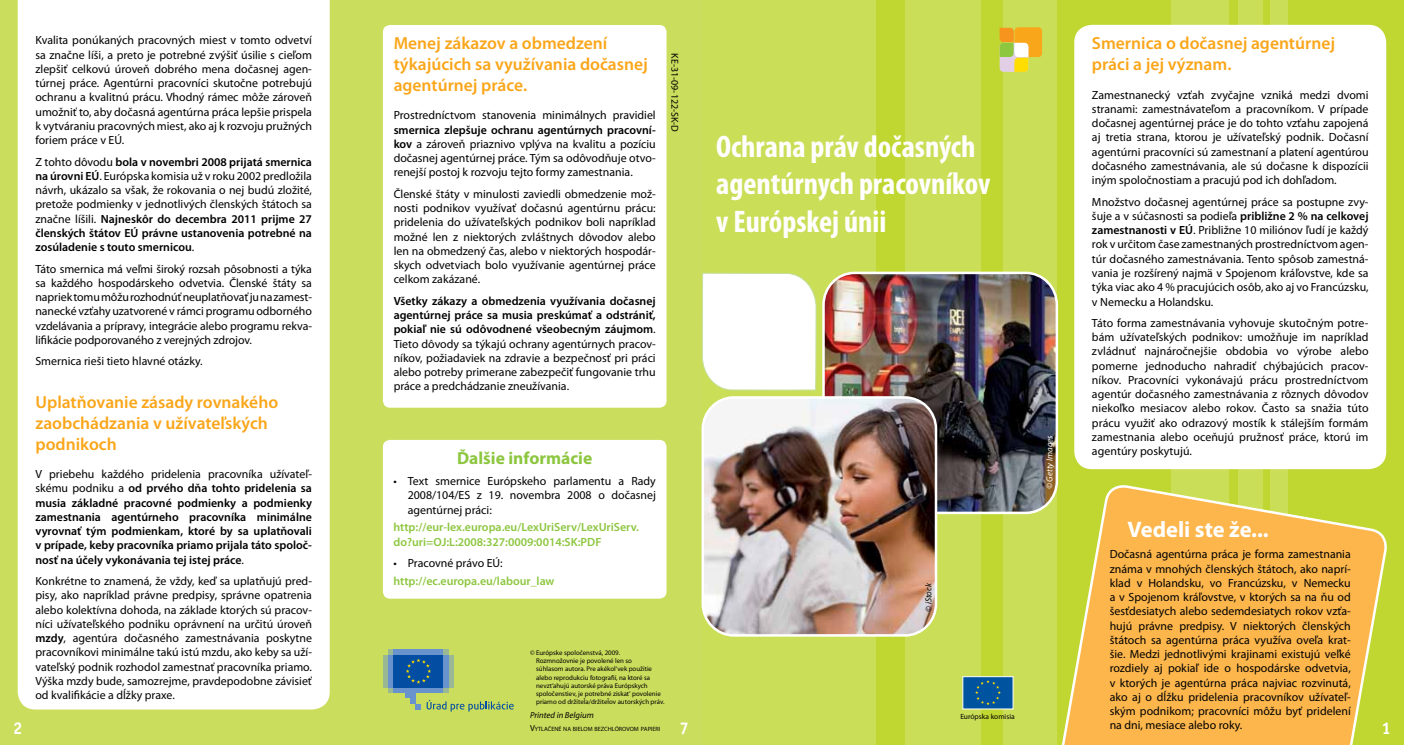
<style>
.page{position:relative;width:1404px;height:745px;background:#fff}
.page>*{position:absolute;margin:0;border:0;box-sizing:border-box;transform-origin:0 0}
.t1{font:700 condensed 31.25px/37.5px "Myriad Pro";color:#fff}
.t2{font:700 22.5px "Myriad Pro";color:#fff}
.t3{font:600 17.5px/21px "Myriad Pro";color:#faa61a}
.t4{font:700 17.5px "Myriad Pro";color:#8dc63f}
.t5{font:700 17.5px "Officina Sans";color:#fff}
.t6{font:11.88px/14.2px "Myriad Pro";color:#000;text-align:justify}
.t7{font:600 11.88px/14.2px "Myriad Pro";color:#000;text-align:justify}
.t8{font:600 11.88px/14.2px "Myriad Pro";color:#8dc63f}
.t9{font:10px "Myriad Pro";color:#000}
.t10{font:italic 8.75px "Myriad Pro";color:#000}
.t11{font:italic 8.75px "Myriad Pro";color:#fff}
.t12{font:7.5px "Myriad Pro";color:#000}
.t13{font:6.88px/8.2px "Myriad Pro";color:#000}
.t14{font:6.12px "Myriad Pro";color:#000}
.s1{font-weight:600}
.s2{font-weight:400}
.s3{font-size:8.75px}
</style>
<div class="page">
<div style="left:0;top:0;width:702px;height:744px;background:#cbdd5d"></div>
<div style="left:702px;top:0;width:701px;height:744px;background:#bfd730"></div>
<div style="left:1003px;top:0;width:53px;height:744px;background:#cbde58"></div>
<div style="left:702px;top:0;width:173px;height:744px;background:#cbde58"></div>
<div style="left:904px;top:0;width:76px;height:744px;background:#cbde58"></div>
<div style="left:1270px;top:0;width:17px;height:744px;background:#cbde58"></div>
<div style="left:1171px;top:0;width:57px;height:744px;background:#cbde58"></div>
<div style="left:1238px;top:0;width:24px;height:744px;background:#cbde58"></div>
<div style="left:18px;top:0;width:312px;height:709px;background:#fff"></div>
<div style="left:1074px;top:25px;width:311px;height:444px;background:#fff;border-radius:18px"></div>
<svg style="left:1056px;top:483px;width:331px;height:261px"></svg>
<div style="left:1014px;top:27px;width:27px;height:30px;background:#faa61a;border-radius:4px"></div>
<svg style="left:999px;top:28px;width:29px;height:44px"></svg>
<img style="left:825px;top:274px;width:231px;height:238px">
<div style="left:822px;top:271px;width:235px;height:243px;border:2px solid #fff;border-radius:32px"></div>
<img style="left:704px;top:397px;width:231px;height:238px">
<div style="left:701px;top:396px;width:236px;height:240px;border:2px solid #fff;border-radius:31px"></div>
<svg style="left:701px;top:272px;width:115px;height:118px;background:#fbfcf4"></svg>
<div style="left:962px;top:676px;width:51px;height:32px;background:#00539f;border:1px solid #fff"></div>
<svg style="left:975px;top:680px;width:25px;height:24px"></svg>
<div style="left:383px;top:439px;width:283px;height:159px;background:#fff;border-radius:7px"></div>
<div style="left:383px;top:25px;width:283px;height:382px;background:#fff;border-radius:7px"></div>
<svg style="left:388px;top:687px;width:60px;height:5px"></svg>
<svg style="left:388px;top:649px;width:60px;height:5px"></svg>
<div style="left:394px;top:648px;width:49px;height:6px;background:#6993cd"></div>
<div style="left:394px;top:687px;width:49px;height:5px;background:#6993cd"></div>
<div style="left:443px;top:654px;width:5px;height:33px;background:#6993cd"></div>
<div style="left:448px;top:654px;width:6px;height:33px;background:#9ab894"></div>
<div style="left:388px;top:654px;width:6px;height:33px;background:#6993cd"></div>
<div style="left:383px;top:654px;width:5px;height:33px;background:#9ab894"></div>
<div style="left:405px;top:687px;width:10px;height:11px;background:#6993cd"></div>
<div style="left:410px;top:687px;width:5px;height:16px;background:#6993cd"></div>
<div style="left:394px;top:654px;width:49px;height:33px;background:#034ea2"></div>
<svg style="left:406px;top:658px;width:25px;height:25px"></svg>
<svg style="left:415px;top:699px;width:98px;height:12px"></svg>
<p class="t6" style="left:35px;top:33px;width:278px">Kvalita ponúkaných pracovných miest v tomto odvetví sa značne líši, a preto je potrebné zvýšiť úsilie s cieľom zlepšiť celkovú úroveň dobrého mena dočasnej agen&shy;túrnej práce. Agentúrni pracovníci skutočne potrebujú ochranu a kvalitnú prácu. Vhodný rámec môže zároveň umožniť to, aby dočasná agentúrna práca lepšie prispela k vytváraniu pracovných miest, ako aj k rozvoju pružných foriem práce v EÚ.</p>
<p class="t6" style="left:35px;top:154px;width:278px">Z tohto dôvodu <span class="s1">bola v novembri 2008 prijatá smernica na úrovni EÚ</span>. Európska komisia už v roku 2002 predložila návrh, ukázalo sa však, že rokovania o nej budú zložité, pretože podmienky v jednotlivých členských štátoch sa značne líšili. <span class="s1">Najneskôr do decembra 2011 prijme 27 členských štátov EÚ právne ustanovenia potrebné na zosúladenie s touto smernicou</span>.</p>
<p class="t6" style="left:35px;top:261px;width:278px">Táto smernica má veľmi široký rozsah pôsobnosti a týka sa každého hospodárskeho odvetvia. Členské štáty sa napriek tomu môžu rozhodnúť neuplatňovať ju na zamest&shy;nanecké vzťahy uzatvorené v rámci programu odborného vzdelávania a prípravy, integrácie alebo programu rekva&shy;lifikácie podporovaného z verejných zdrojov.</p>
<p class="t6" style="left:35px;top:354px;width:169px">Smernica rieši tieto hlavné otázky.</p>
<h3 class="t3" style="left:35px;top:390px;width:244px">Uplatňovanie zásady rovnakého zaobchádzania v užívateľských podnikoch</h3>
<p class="t7" style="left:35px;top:466px;width:278px"><span class="s2">V priebehu každého pridelenia pracovníka užívateľ&shy;skému podniku a</span> od prvého dňa tohto pridelenia sa musia základné pracovné podmienky a podmienky zamestnania agentúrneho pracovníka minimálne vyrovnať tým podmienkam, ktoré by sa uplatňovali v prípade, keby pracovníka priamo prijala táto spoloč&shy;nosť na účely vykonávania tej istej práce<span class="s2">.</span></p>
<p class="t6" style="left:35px;top:573px;width:278px">Konkrétne to znamená, že vždy, keď sa uplatňujú pred&shy;pisy, ako napríklad právne predpisy, správne opatrenia alebo kolektívna dohoda, na základe ktorých sú pracov&shy;níci užívateľského podniku oprávnení na určitú úroveň <span class="s1">mzdy</span>, agentúra dočasného zamestnávania poskytne pracovníkovi minimálne takú istú mzdu, ako keby sa uží&shy;vateľský podnik rozhodol zamestnať pracovníka priamo.<br>Výška mzdy bude, samozrejme, pravdepodobne závisieť od kvalifikácie a dĺžky praxe.</p>
<h3 class="t3" style="left:393px;top:32px;width:256px">Menej zákazov a obmedzení týkajúcich sa využívania dočasnej agentúrnej práce.</h3>
<p class="t6" style="left:393px;top:108px;width:263px">Prostredníctvom stanovenia minimálnych pravidiel</p>
<p class="t6" style="left:393px;top:122px;width:263px"><span class="s1">smernica zlepšuje ochranu agentúrnych pracovní&shy;kov</span> a zároveň priaznivo vplýva na kvalitu a pozíciu dočasnej agentúrnej práce. Tým sa odôvodňuje otvo&shy;renejší postoj k rozvoju tejto formy zamestnania.</p>
<p class="t6" style="left:393px;top:186px;width:263px">Členské štáty v minulosti zaviedli obmedzenie mož&shy;nosti podnikov využívať dočasnú agentúrnu prácu: pridelenia do užívateľských podnikov boli napríklad možné len z niektorých zvláštnych dôvodov alebo len na obmedzený čas, alebo v niektorých hospodár&shy;skych odvetviach bolo využívanie agentúrnej práce celkom zakázané.</p>
<p class="t6" style="left:393px;top:293px;width:263px"><span class="s1">Všetky zákazy a obmedzenia využívania dočasnej agentúrnej práce sa musia preskúmať a odstrániť, pokiaľ nie sú odôvodnené všeobecným záujmom</span>.<br>Tieto dôvody sa týkajú ochrany agentúrnych pracov&shy;níkov, požiadaviek na zdravie a bezpečnosť pri práci alebo potreby primerane zabezpečiť fungovanie trhu práce a predchádzanie zneužívania.</p>
<h3 class="t3" style="left:1091px;top:32px;width:244px">Smernica o dočasnej agentúrnej práci a jej význam.</h3>
<p class="t6" style="left:1091px;top:87px;width:278px">Zamestnanecký vzťah zvyčajne vzniká medzi dvomi stranami: zamestnávateľom a pracovníkom. V prípade dočasnej agentúrnej práce je do tohto vzťahu zapojená aj tretia strana, ktorou je užívateľský podnik. Dočasní agentúrni pracovníci sú zamestnaní a platení agentúrou dočasného zamestnávania, ale sú dočasne k dispozícii iným spoločnostiam a pracujú pod ich dohľadom.</p>
<p class="t6" style="left:1091px;top:194px;width:278px">Množstvo dočasnej agentúrnej práce sa postupne zvy&shy;šuje a v súčasnosti sa podieľa <span class="s1">približne 2 % na celkovej zamestnanosti v EÚ</span>. Približne 10 miliónov ľudí je každý rok v určitom čase zamestnaných prostredníctvom agen&shy;túr dočasného zamestnávania. Tento spôsob zamestná&shy;vania je rozšírený najmä v Spojenom kráľovstve, kde sa týka viac ako 4 % pracujúcich osôb, ako aj vo Francúzsku, v Nemecku a Holandsku.</p>
<p class="t6" style="left:1091px;top:315px;width:278px">Táto forma zamestnávania vyhovuje skutočným potre&shy;bám užívateľských podnikov: umožňuje im napríklad zvládnuť najnáročnejšie obdobia vo výrobe alebo pomerne jednoducho nahradiť chýbajúcich pracov&shy;níkov. Pracovníci vykonávajú prácu prostredníctvom agentúr dočasného zamestnávania z rôznych dôvodov niekoľko mesiacov alebo rokov. Často sa snažia túto prácu využiť ako odrazový mostík k stálejším formám zamestnania alebo oceňujú pružnosť práce, ktorú im agentúry poskytujú.</p>
<p class="t9" style="left:681px;top:53px;width:80px;rotate:90deg">KE-31-09-122-SK-D</p>
<h1 class="t1" style="left:716px;top:127px;width:276px">Ochrana práv dočasných agentúrnych pracovníkov v Európskej únii</h1>
<p class="t11" style="left:1044px;top:488px;width:55px;rotate:-90deg">© Getty Images</p>
<h3 class="t4" style="left:457px;top:446px;width:137px">Ďalšie informácie</h3>
<p class="t6" style="left:407px;top:473px;width:250px;text-indent:-14px">• Text smernice Európskeho parlamentu a Rady 2008/104/ES z 19. novembra 2008 o dočasnej agentúrnej práci:</p>
<p class="t8" style="left:393px;top:519px;width:247px">http://eur-lex.europa.eu/LexUriServ/LexUriServ. do?uri=OJ:L:2008:327:0009:0014:SK:PDF</p>
<p class="t6" style="left:393px;top:555px;width:111px">• Pracovné právo EÚ:</p>
<p class="t8" style="left:393px;top:573px;width:162px">http://ec.europa.eu/labour_law</p>
<h2 class="t2" style="left:1127px;top:514px;width:143px">Vedeli ste že...</h2>
<p class="t6" style="left:1109px;top:546px;width:242px">Dočasná agentúrna práca je forma zamestnania známa v mnohých členských štátoch, ako naprí&shy;klad v Holandsku, vo Francúzsku, v Nemecku a v Spojenom kráľovstve, v ktorých sa na ňu od šesťdesiatych alebo sedemdesiatych rokov vzťa&shy;hujú právne predpisy. V niektorých členských štátoch sa agentúrna práca využíva oveľa krat&shy;šie. Medzi jednotlivými krajinami existujú veľké rozdiely aj pokiaľ ide o hospodárske odvetvia, v ktorých je agentúrna práca najviac rozvinutá, ako aj o dĺžku pridelenia pracovníkov užívateľ&shy;ským podnikom; pracovníci môžu byť pridelení na dni, mesiace alebo roky.</p>
<p class="t10" style="left:923px;top:611px;width:30px;rotate:-90deg">© iStock</p>
<p class="t13" style="left:536px;top:647px;width:130px;text-indent:-6px">© Európske spoločenstvá, 2009.<br>Rozmnožovnie je povolené len so<br>súhlasom autora. Pre akékol‘vek použitie alebo reprodukciu fotografií, na ktoré sa nevzt‘ahujú autorské práva Európskych spoločenstiev, je potrebné ziskat‘ povolenie priamo od držiteĬa/držiteĬov autorských práv.</p>
<p class="t10" style="left:530px;top:709px;width:65px">Printed in Belgium</p>
<p class="t14" style="left:530px;top:724px;width:132px"><span class="s3">V</span>YTLAČENÉ NA BIELOM BEZCHLÓROVOM PAPIERI</p>
<p class="t12" style="left:960px;top:711px;width:56px">Európska komisia</p>
<h3 class="t5" style="left:13px;top:717px;width:11px">2</h3>
<h3 class="t5" style="left:679px;top:717px;width:11px">7</h3>
<h3 class="t5" style="left:1381px;top:717px;width:11px">1</h3>
</div>
